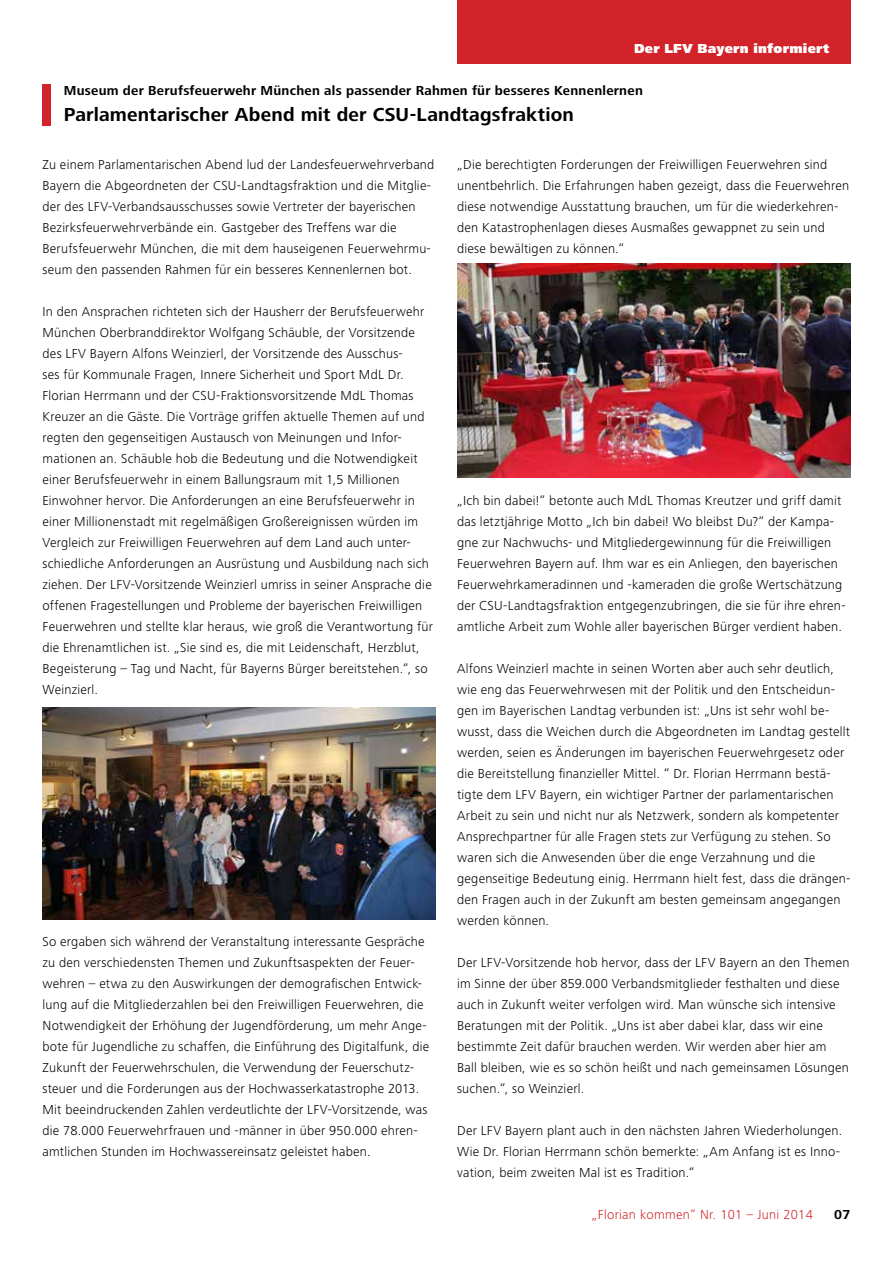
<style>
.page{position:relative;width:893px;height:1263px;background:#fff}
.page>*{position:absolute;margin:0;border:0;box-sizing:border-box;transform-origin:0 0}
.t1{font:700 19.5px "Frutiger Next LT";letter-spacing:.01em;color:#000}
.t2{font:300 13.5px/21px "Frutiger Next LT";letter-spacing:.015em;color:#000}
.t3{font:700 13.5px "Frutiger Next LT";letter-spacing:.02em;color:#000}
.t4{font:300 13.5px "Frutiger Next LT";letter-spacing:.02em;color:#d2232a}
.t5{font:900 13.5px "Frutiger Next LT";letter-spacing:.02em;color:#fff}
</style>
<div class="page">
<div style="left:457px;top:0;width:393px;height:64px;background:#d2232a"></div>
<div style="left:43px;top:85px;width:8px;height:41px;background:#d2232a"></div>
<img style="left:457px;top:264px;width:393px;height:213px">
<img style="left:43px;top:707px;width:393px;height:212px">
<p class="t5" style="left:634px;top:41px;width:197px">Der LFV Bayern informiert</p>
<p class="t3" style="left:64px;top:83px;width:581px">Museum der Berufsfeuerwehr München als passender Rahmen für besseres Kennenlernen</p>
<h1 class="t1" style="left:64px;top:104px;width:512px">Parlamentarischer Abend mit der CSU-Landtagsfraktion</h1>
<p class="t2" style="left:43px;top:154px;width:393px">Zu einem Parlamentarischen Abend lud der Landesfeuerwehrverband Bayern die Abgeordneten der CSU-Landtagsfraktion und die Mitglie&shy;der des LFV-Verbandsausschusses sowie Vertreter der bayerischen Bezirksfeuerwehrverbände ein. Gastgeber des Treffens war die Berufsfeuerwehr München, die mit dem hauseigenen Feuerwehrmu&shy;seum den passenden Rahmen für ein besseres Kennenlernen bot.</p>
<p class="t2" style="left:43px;top:301px;width:392px">In den Ansprachen richteten sich der Hausherr der Berufsfeuerwehr München Oberbranddirektor Wolfgang Schäuble, der Vorsitzende des LFV Bayern Alfons Weinzierl, der Vorsitzende des Ausschus-<br>ses für Kommunale Fragen, Innere Sicherheit und Sport MdL Dr.<br>Florian Herrmann und der CSU-Fraktionsvorsitzende MdL Thomas Kreuzer an die Gäste. Die Vorträge griffen aktuelle Themen auf und regten den gegenseitigen Austausch von Meinungen und Infor&shy;mationen an. Schäuble hob die Bedeutung und die Notwendigkeit einer Berufsfeuerwehr in einem Ballungsraum mit 1,5 Millionen Einwohner hervor. Die Anforderungen an eine Berufsfeuerwehr in einer Millionenstadt mit regelmäßigen Großereignissen würden im Vergleich zur Freiwilligen Feuerwehren auf dem Land auch unter&shy;schiedliche Anforderungen an Ausrüstung und Ausbildung nach sich ziehen. Der LFV-Vorsitzende Weinzierl umriss in seiner Ansprache die offenen Fragestellungen und Probleme der bayerischen Freiwilligen Feuerwehren und stellte klar heraus, wie groß die Verantwortung für die Ehrenamtlichen ist. „Sie sind es, die mit Leidenschaft, Herzblut, Begeisterung – Tag und Nacht, für Bayerns Bürger bereitstehen.“, so Weinzierl.</p>
<p class="t2" style="left:43px;top:931px;width:388px">So ergaben sich während der Veranstaltung interessante Gespräche zu den verschiedensten Themen und Zukunftsaspekten der Feuer&shy;wehren – etwa zu den Auswirkungen der demografischen Entwick&shy;lung auf die Mitgliederzahlen bei den Freiwilligen Feuerwehren, die Notwendigkeit der Erhöhung der Jugendförderung, um mehr Ange&shy;bote für Jugendliche zu schaffen, die Einführung des Digitalfunk, die Zukunft der Feuerwehrschulen, die Verwendung der Feuerschutz&shy;steuer und die Forderungen aus der Hochwasserkatastrophe 2013.<br>Mit beeindruckenden Zahlen verdeutlichte der LFV-Vorsitzende, was die 78.000 Feuerwehrfrauen und -männer in über 950.000 ehren&shy;amtlichen Stunden im Hochwassereinsatz geleistet haben.</p>
<p class="t2" style="left:457px;top:154px;width:394px">„Die berechtigten Forderungen der Freiwilligen Feuerwehren sind unentbehrlich. Die Erfahrungen haben gezeigt, dass die Feuerwehren diese notwendige Ausstattung brauchen, um für die wiederkehren&shy;den Katastrophenlagen dieses Ausmaßes gewappnet zu sein und diese bewältigen zu können.“</p>
<p class="t2" style="left:457px;top:490px;width:390px">„Ich bin dabei!“ betonte auch MdL Thomas Kreutzer und griff damit das letztjährige Motto „Ich bin dabei! Wo bleibst Du?“ der Kampa&shy;gne zur Nachwuchs- und Mitgliedergewinnung für die Freiwilligen Feuerwehren Bayern auf. Ihm war es ein Anliegen, den bayerischen Feuerwehrkameradinnen und -kameraden die große Wertschätzung der CSU-Landtagsfraktion entgegenzubringen, die sie für ihre ehren&shy;amtliche Arbeit zum Wohle aller bayerischen Bürger verdient haben.</p>
<p class="t2" style="left:457px;top:658px;width:395px">Alfons Weinzierl machte in seinen Worten aber auch sehr deutlich, wie eng das Feuerwehrwesen mit der Politik und den Entscheidun&shy;gen im Bayerischen Landtag verbunden ist: „Uns ist sehr wohl be&shy;wusst, dass die Weichen durch die Abgeordneten im Landtag gestellt werden, seien es Änderungen im bayerischen Feuerwehrgesetz oder die Bereitstellung finanzieller Mittel. “ Dr. Florian Herrmann bestä&shy;tigte dem LFV Bayern, ein wichtiger Partner der parlamentarischen Arbeit zu sein und nicht nur als Netzwerk, sondern als kompetenter Ansprechpartner für alle Fragen stets zur Verfügung zu stehen. So waren sich die Anwesenden über die enge Verzahnung und die gegenseitige Bedeutung einig. Herrmann hielt fest, dass die drängen&shy;den Fragen auch in der Zukunft am besten gemeinsam angegangen werden können.</p>
<p class="t2" style="left:457px;top:952px;width:394px">Der LFV-Vorsitzende hob hervor, dass der LFV Bayern an den Themen im Sinne der über 859.000 Verbandsmitglieder festhalten und diese auch in Zukunft weiter verfolgen wird. Man wünsche sich intensive Beratungen mit der Politik. „Uns ist aber dabei klar, dass wir eine bestimmte Zeit dafür brauchen werden. Wir werden aber hier am Ball bleiben, wie es so schön heißt und nach gemeinsamen Lösungen suchen.“, so Weinzierl.</p>
<p class="t2" style="left:457px;top:1120px;width:387px">Der LFV Bayern plant auch in den nächsten Jahren Wiederholungen.<br>Wie Dr. Florian Herrmann schön bemerkte: „Am Anfang ist es Inno&shy;vation, beim zweiten Mal ist es Tradition.“</p>
<p class="t4" style="left:592px;top:1207px;width:222px">„Florian kommen“ Nr. 101 – Juni 2014</p>
<p class="t3" style="left:834px;top:1206px;width:18px">07</p>
</div>
